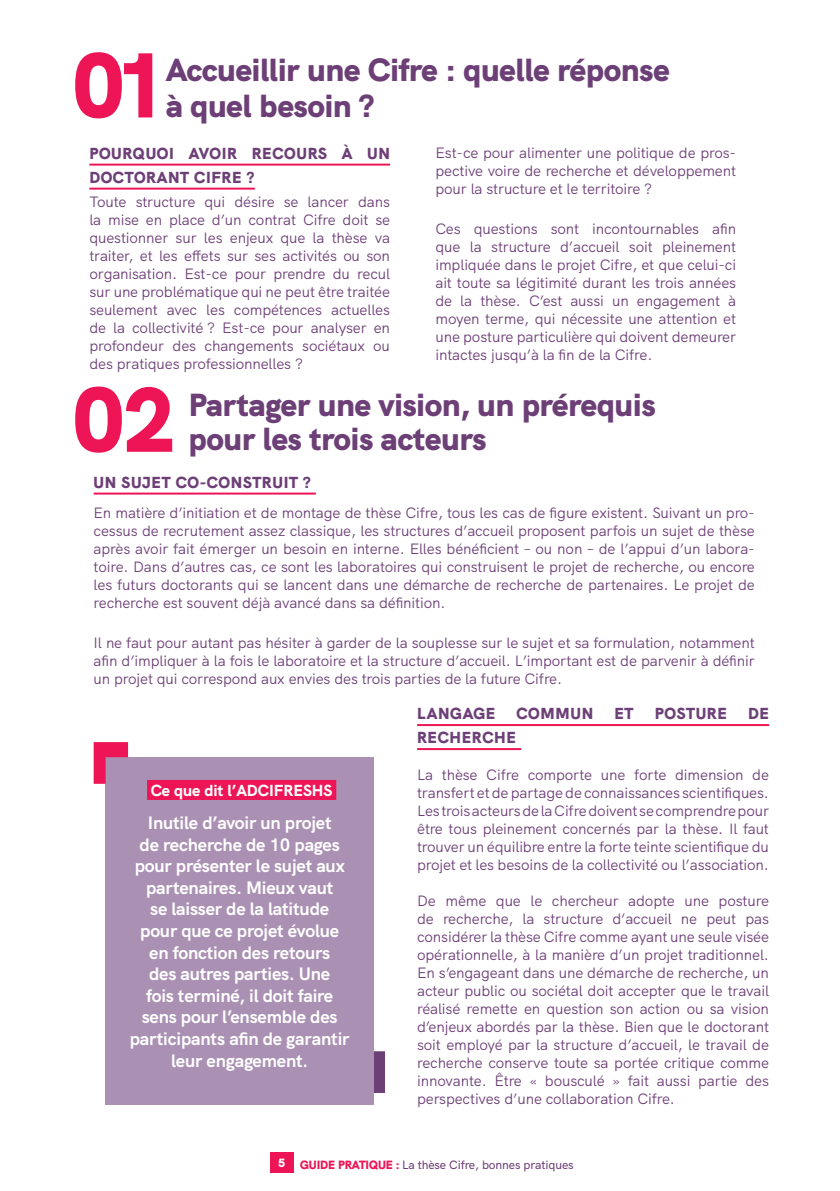
<style>
.page{position:relative;width:840px;height:1191px;background:#fff}
.page>*{position:absolute;margin:0;border:0;box-sizing:border-box;transform-origin:0 0}
.Hesam_chiffre{font:900 92px "HK Grotesk";color:#ed1556}
.Hesam_Title_Partie{font:900 32px "HK Grotesk";color:#6d3f77}
.Hesam_Exergue{font:700 18px/21.6px "HK Grotesk";letter-spacing:-.01em;color:#fff;text-align:center}
.Hesam_sous-titre{font:900 16px/24px "HK Grotesk";letter-spacing:.04em;color:#6d3f77}
.Hesam_Exergue_small{font:800 16px "HK Grotesk";color:#fff}
.Hesam_sous-titre-2{font:15px/18px "HK Grotesk";letter-spacing:-.01em;color:#6d3f77;text-align:justify}
.Hesam_texte-Small{font:15px/18px "HK Grotesk";letter-spacing:-.01em;color:#6d3f77;text-align:justify}
.t1{font:500 12px "HK Grotesk";letter-spacing:-.01em;color:#6d3f77}
.t2{font:900 12px "HK Grotesk";color:#fff}
.s1{font-weight:900;color:#ed1556}
</style>
<div class="page">
<hr style="left:94px;top:492px;width:222px;height:2px;background:#ed1556">
<svg style="left:373px;top:1051px;width:12px;height:42px"></svg>
<div style="left:105px;top:757px;width:268px;height:347px;background:#aa91b4"></div>
<div style="left:147px;top:780px;width:189px;height:20px;background:#ed1556"></div>
<svg style="left:94px;top:742px;width:34px;height:42px"></svg>
<hr style="left:417px;top:724px;width:351px;height:2px;background:#ed1556">
<hr style="left:417px;top:748px;width:104px;height:2px;background:#ed1556">
<hr style="left:89px;top:164px;width:301px;height:2px;background:#ed1556">
<hr style="left:89px;top:188px;width:166px;height:2px;background:#ed1556">
<div style="left:270px;top:1152px;width:23px;height:21px;background:#ed1556"></div>
<p class="Hesam_chiffre" style="left:72px;top:14px;width:88px">01</p>
<p class="Hesam_Title_Partie" style="left:166px;top:45px;width:505px">Accueillir une Cifre : quelle réponse</p>
<p class="Hesam_Title_Partie" style="left:166px;top:81px;width:209px">à quel besoin ?</p>
<p class="Hesam_sous-titre" style="left:89px;top:140px;width:302px">POURQUOI AVOIR RECOURS À UN<br>DOCTORANT CIFRE ?</p>
<p class="Hesam_sous-titre-2" style="left:89px;top:191px;width:302px">Toute structure qui désire se lancer dans la mise en place d’un contrat Cifre doit se questionner sur les enjeux que la thèse va traiter, et les effets sur ses activités ou son organisation. Est-ce pour prendre du recul sur une problématique qui ne peut être traitée seulement avec les compétences actuelles de la collectivité ? Est-ce pour analyser en profondeur des changements sociétaux ou des pratiques professionnelles ?</p>
<p class="Hesam_sous-titre-2" style="left:435px;top:142px;width:302px">Est-ce pour alimenter une politique de pros&shy;pective voire de recherche et développement pour la structure et le territoire ?</p>
<p class="Hesam_texte-Small" style="left:435px;top:219px;width:302px">Ces questions sont incontournables afin que la structure d’accueil soit pleinement impliquée dans le projet Cifre, et que celui-ci ait toute sa légitimité durant les trois années de la thèse. C’est aussi un engagement à moyen terme, qui nécessite une attention et une posture particulière qui doivent demeurer intactes jusqu’à la fin de la Cifre.</p>
<p class="Hesam_chiffre" style="left:72px;top:348px;width:103px">02</p>
<p class="Hesam_Title_Partie" style="left:189px;top:380px;width:468px">Partager une vision, un prérequis</p>
<p class="Hesam_Title_Partie" style="left:189px;top:414px;width:299px">pour les trois acteurs</p>
<p class="Hesam_sous-titre" style="left:94px;top:468px;width:218px">UN SUJET CO-CONSTRUIT ?</p>
<p class="Hesam_sous-titre-2" style="left:94px;top:502px;width:662px">En matière d’initiation et de montage de thèse Cifre, tous les cas de figure existent. Suivant un pro&shy;cessus de recrutement assez classique, les structures d’accueil proposent parfois un sujet de thèse après avoir fait émerger un besoin en interne. Elles bénéficient – ou non – de l’appui d’un labora&shy;toire. Dans d’autres cas, ce sont les laboratoires qui construisent le projet de recherche, ou encore les futurs doctorants qui se lancent dans une démarche de recherche de partenaires. Le projet de recherche est souvent déjà avancé dans sa définition.</p>
<p class="Hesam_texte-Small" style="left:94px;top:633px;width:662px">Il ne faut pour autant pas hésiter à garder de la souplesse sur le sujet et sa formulation, notamment afin d’impliquer à la fois le laboratoire et la structure d’accueil. L’important est de parvenir à définir un projet qui correspond aux envies des trois parties de la future Cifre.</p>
<p class="Hesam_Exergue_small" style="left:151px;top:778px;width:183px">Ce que dit l’ADCIFRESHS</p>
<p class="Hesam_Exergue" style="left:130px;top:810px;width:221px">Inutile d’avoir un projet<br>de recherche de 10 pages pour présenter le sujet aux partenaires. Mieux vaut<br>se laisser de la latitude pour que ce projet évolue en fonction des retours<br>des autres parties. Une<br>fois terminé, il doit faire sens pour l’ensemble des participants afin de garantir leur engagement.</p>
<p class="Hesam_sous-titre" style="left:417px;top:700px;width:80px">LANGAGE</p>
<p class="Hesam_sous-titre" style="left:516px;top:700px;width:78px">COMMUN</p>
<p class="Hesam_sous-titre" style="left:614px;top:700px;width:21px">ET</p>
<p class="Hesam_sous-titre" style="left:654px;top:700px;width:73px">POSTURE</p>
<p class="Hesam_sous-titre" style="left:747px;top:700px;width:22px">DE</p>
<p class="Hesam_sous-titre" style="left:417px;top:724px;width:100px">RECHERCHE</p>
<p class="Hesam_sous-titre-2" style="left:417px;top:764px;width:353px">La thèse Cifre comporte une forte dimension de transfert et de partage de connaissances scientifiques.<br>Les trois acteurs de la Cifre doivent se comprendre pour être tous pleinement concernés par la thèse. Il faut trouver un équilibre entre la forte teinte scientifique du projet et les besoins de la collectivité ou l’association.</p>
<p class="Hesam_sous-titre-2" style="left:417px;top:890px;width:353px">De même que le chercheur adopte une posture de recherche, la structure d’accueil ne peut pas considérer la thèse Cifre comme ayant une seule visée opérationnelle, à la manière d’un projet traditionnel.<br>En s’engageant dans une démarche de recherche, un acteur public ou sociétal doit accepter que le travail réalisé remette en question son action ou sa vision d’enjeux abordés par la thèse. Bien que le doctorant soit employé par la structure d’accueil, le travail de recherche conserve toute sa portée critique comme innovante. Être « bousculé » fait aussi partie des perspectives d’une collaboration Cifre.</p>
<p class="t2" style="left:278px;top:1153px;width:9px">5</p>
<p class="t1" style="left:300px;top:1155px;width:275px"><span class="s1">GUIDE PRATIQUE :</span> La thèse Cifre, bonnes pratiques</p>
</div>
